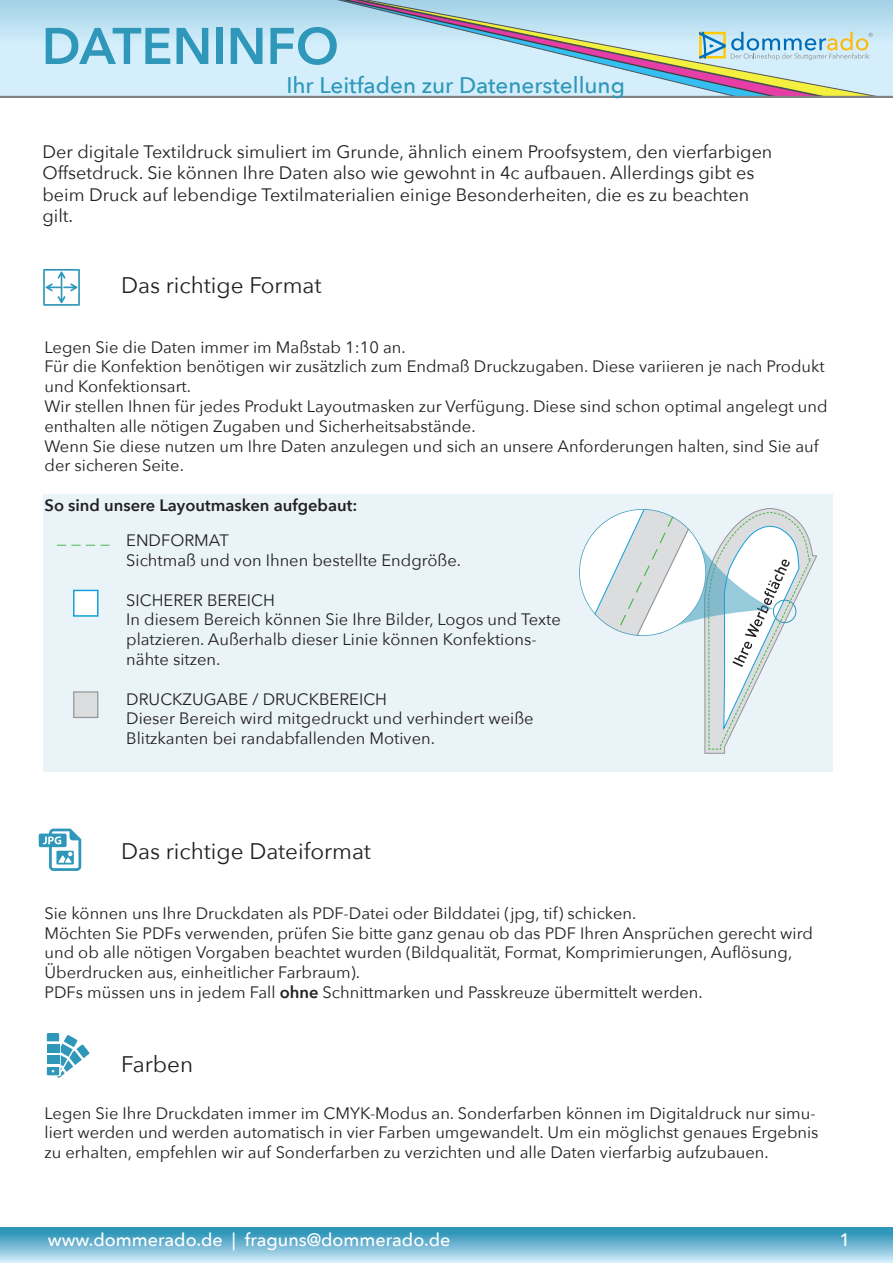
<style>
.page{position:relative;width:893px;height:1263px;background:#fff}
.page>*{position:absolute;margin:0;border:0;box-sizing:border-box;transform-origin:0 0}
.t1{font:600 51px "Avenir Next";color:#2f97b9}
.t2{font:22.5px "Avenir Next";color:#231f20}
.t3{font:500 22.5px "Avenir Next";color:#2f97b9}
.t4{font:18px/21.6px "Avenir Next";color:#231f20}
.t5{font:500 18px "Avenir Next";color:#fff}
.t6{font:16.5px/19.8px "Avenir Next";color:#231f20}
.t7{font:600 16.5px "Avenir Next";color:#231f20}
.s1{font-weight:600}
</style>
<div class="page">
<div style="left:44px;top:494px;width:788px;height:277px;background:#eaf4f8"></div>
<div style="left:0;top:0;width:893px;height:98px;background:linear-gradient(to bottom,#b1d9ed,#e1f7ff)"></div>
<svg style="left:304px;top:0;width:589px;height:96px;background:#bed7e1"></svg>
<hr style="left:0;top:96px;width:893px;height:2px;background:#808285">
<svg style="left:699px;top:32px;width:174px;height:28px;background:#b5d3d7"></svg>
<svg style="left:43px;top:269px;width:37px;height:37px"></svg>
<svg style="left:47px;top:1033px;width:42px;height:45px"></svg>
<svg style="left:39px;top:828px;width:42px;height:43px"></svg>
<svg style="left:579px;top:508px;width:238px;height:245px"></svg>
<svg style="left:0;top:1227px;width:893px;height:36px;background:#76bad4"></svg>
<div style="left:73px;top:590px;width:26px;height:27px;background:#fff;border:2px solid #12a0db"></div>
<div style="left:73px;top:691px;width:25px;height:27px;background:#dcdddf;border:1px solid #939598"></div>
<svg style="left:57px;top:545px;width:53px;height:1px"></svg>
<h1 class="t1" style="left:42px;top:2px;width:299px">DATENINFO</h1>
<h2 class="t3" style="left:286px;top:66px;width:340px">Ihr Leitfaden zur Datenerstellung</h2>
<p class="t4" style="left:43px;top:140px;width:731px">Der digitale Textildruck simuliert im Grunde, ähnlich einem Proofsystem, den vierfarbigen Offsetdruck. Sie können Ihre Daten also wie gewohnt in 4c aufbauen. Allerdings gibt es beim Druck auf lebendige Textilmaterialien einige Besonderheiten, die es zu beachten gilt.</p>
<h2 class="t2" style="left:121px;top:266px;width:202px">Das richtige Format</h2>
<p class="t6" style="left:44px;top:336px;width:784px">Legen Sie die Daten immer im Maßstab 1:10 an.<br>Für die Konfektion benötigen wir zusätzlich zum Endmaß Druckzugaben. Diese variieren je nach Produkt und Konfektionsart.<br>Wir stellen Ihnen für jedes Produkt Layoutmasken zur Verfügung. Diese sind schon optimal angelegt und enthalten alle nötigen Zugaben und Sicherheitsabstände.<br>Wenn Sie diese nutzen um Ihre Daten anzulegen und sich an unsere Anforderungen halten, sind Sie auf der sicheren Seite.</p>
<p class="t7" style="left:45px;top:491px;width:314px">So sind unsere Layoutmasken aufgebaut:</p>
<p class="t6" style="left:126px;top:530px;width:336px">ENDFORMAT<br>Sichtmaß und von Ihnen bestellte Endgröße.</p>
<p class="t6" style="left:126px;top:589px;width:436px">SICHERER BEREICH<br>In diesem Bereich können Sie Ihre Bilder, Logos und Texte platzieren. Außerhalb dieser Linie können Konfektions&shy;nähte sitzen.</p>
<p class="t6" style="left:126px;top:688px;width:409px">DRUCKZUGABE / DRUCKBEREICH<br>Dieser Bereich wird mitgedruckt und verhindert weiße<br>Blitzkanten bei randabfallenden Motiven.</p>
<h2 class="t2" style="left:121px;top:832px;width:251px">Das richtige Dateiformat</h2>
<p class="t6" style="left:44px;top:902px;width:770px">Sie können uns Ihre Druckdaten als PDF-Datei oder Bilddatei (jpg, tif) schicken.<br>Möchten Sie PDFs verwenden, prüfen Sie bitte ganz genau ob das PDF Ihren Ansprüchen gerecht wird und ob alle nötigen Vorgaben beachtet wurden (Bildqualität, Format, Komprimierungen, Auflösung, Überdrucken aus, einheitlicher Farbraum).<br>PDFs müssen uns in jedem Fall <span class="s1">ohne</span> Schnittmarken und Passkreuze übermittelt werden.</p>
<h2 class="t2" style="left:121px;top:1045px;width:73px">Farben</h2>
<p class="t6" style="left:44px;top:1102px;width:775px">Legen Sie Ihre Druckdaten immer im CMYK-Modus an. Sonderfarben können im Digitaldruck nur simu&shy;liert werden und werden automatisch in vier Farben umgewandelt. Um ein möglichst genaues Ergebnis zu erhalten, empfehlen wir auf Sonderfarben zu verzichten und alle Daten vierfarbig aufzubauen.</p>
<p class="t5" style="left:48px;top:1224px;width:404px">www.dommerado.de | fraguns@dommerado.de</p>
<p class="t5" style="left:840px;top:1224px;width:12px">1</p>
</div>
